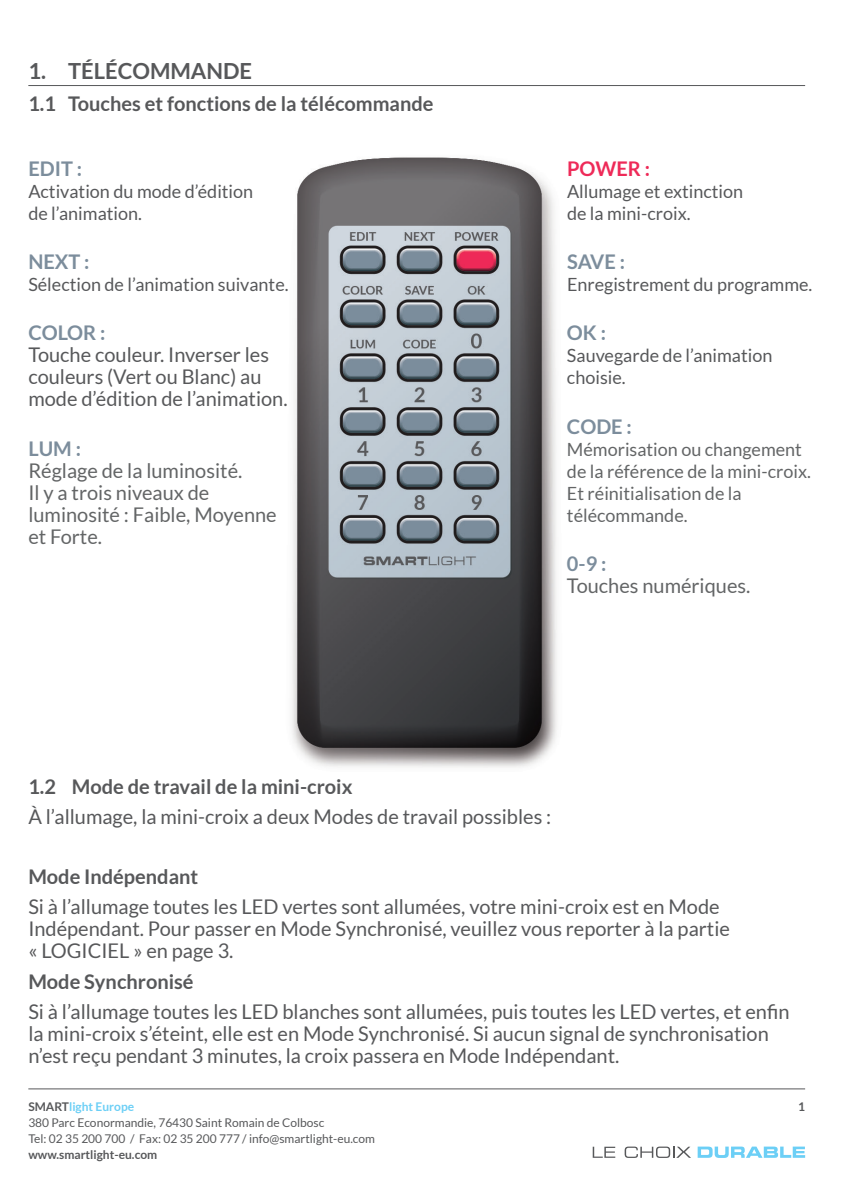
<style>
.page{position:relative;width:842px;height:1191px;background:#fff}
.page>*{position:absolute;margin:0;border:0;box-sizing:border-box;transform-origin:0 0}
.t1{font:700 22.2px "Lato";color:#57585a}
.t2{font:20.2px/22px "Lato";color:#57585a}
.t3{font:700 20.2px "Lato";color:#57585a}
.t4{font:20.2px/22px "Lato";color:#636566}
.t5{font:700 20.2px "Lato";color:#7c8d9c}
.t6{font:700 20.2px "Lato";color:#ee2a58}
.t7{font:18.2px/22px "Lato";color:#57585a}
.t8{font:18.2px/22px "Lato";color:#636566}
.t9{font:12px/16px "Lato";color:#57585a}
.t10{font:700 12px "Lato";color:#57585a}
.s1{font-weight:700}
.s2{font-weight:700;color:#6ccff6}
</style>
<div class="page">
<img style="left:28px;top:85px;width:778px;height:1073px">
<hr style="left:28px;top:85px;width:777px;height:1px;background:#57585a">
<hr style="left:28px;top:1088px;width:777px;height:1px;background:#57585a">
<svg style="left:593px;top:1146px;width:22px;height:11px"></svg>
<svg style="left:625px;top:1146px;width:66px;height:12px"></svg>
<svg style="left:698px;top:1146px;width:107px;height:12px"></svg>
<p class="t1" style="left:28px;top:57px;width:225px">1. TÉLÉCOMMANDE</p>
<p class="t3" style="left:28px;top:91px;width:407px">1.1 Touches et fonctions de la télécommande</p>
<p class="t5" style="left:28px;top:156px;width:55px">EDIT :</p>
<p class="t7" style="left:28px;top:180px;width:226px">Activation du mode d’édition de l’animation.</p>
<p class="t5" style="left:28px;top:249px;width:63px">NEXT :</p>
<p class="t7" style="left:28px;top:273px;width:262px">Sélection de l’animation suivante.</p>
<p class="t5" style="left:28px;top:320px;width:79px">COLOR :</p>
<p class="t2" style="left:28px;top:343px;width:261px">Touche couleur. Inverser les couleurs (Vert ou Blanc) au mode d’édition de l’animation.</p>
<p class="t5" style="left:28px;top:436px;width:54px">LUM :</p>
<p class="t4" style="left:28px;top:459px;width:250px">Réglage de la luminosité.<br>Il y a trois niveaux de luminosité : Faible, Moyenne et Forte.</p>
<p class="t6" style="left:567px;top:156px;width:85px">POWER :</p>
<p class="t7" style="left:567px;top:180px;width:178px">Allumage et extinction de la mini-croix.</p>
<p class="t5" style="left:567px;top:249px;width:60px">SAVE :</p>
<p class="t7" style="left:567px;top:273px;width:247px">Enregistrement du programme.</p>
<p class="t5" style="left:567px;top:320px;width:41px">OK :</p>
<p class="t7" style="left:567px;top:344px;width:207px">Sauvegarde de l’animation choisie.</p>
<p class="t5" style="left:567px;top:413px;width:66px">CODE :</p>
<p class="t8" style="left:567px;top:437px;width:245px">Mémorisation ou changement de la référence de la mini-croix.<br>Et réinitialisation de la télécommande.</p>
<p class="t5" style="left:567px;top:550px;width:41px">0-9 :</p>
<p class="t4" style="left:567px;top:574px;width:185px">Touches numériques.</p>
<p class="t3" style="left:28px;top:774px;width:326px">1.2 Mode de travail de la mini-croix</p>
<p class="t2" style="left:28px;top:805px;width:524px">À l’allumage, la mini-croix a deux Modes de travail possibles :</p>
<p class="t3" style="left:28px;top:864px;width:171px">Mode Indépendant</p>
<p class="t2" style="left:28px;top:895px;width:703px">Si à l’allumage toutes les LED vertes sont allumées, votre mini-croix est en Mode<br>Indépendant. Pour passer en Mode Synchronisé, veuillez vous reporter à la partie « LOGICIEL » en page 3.</p>
<p class="t3" style="left:28px;top:968px;width:167px">Mode Synchronisé</p>
<p class="t2" style="left:28px;top:999px;width:763px">Si à l’allumage toutes les LED blanches sont allumées, puis toutes les LED vertes, et enfin la mini-croix s’éteint, elle est en Mode Synchronisé. Si aucun signal de synchronisation n’est reçu pendant 3 minutes, la croix passera en Mode Indépendant.</p>
<p class="t9" style="left:28px;top:1098px;width:348px"><span class="s1">SMART</span><span class="s2">light Europe<br></span>380 Parc Econormandie, 76430 Saint Romain de Colbosc<br>Tel: 02 35 200 700 / Fax: 02 35 200 777 / info@smartlight-eu.com</p>
<p class="t10" style="left:28px;top:1146px;width:130px">www.smartlight-eu.com</p>
<p class="t10" style="left:798px;top:1098px;width:8px">1</p>
</div>
